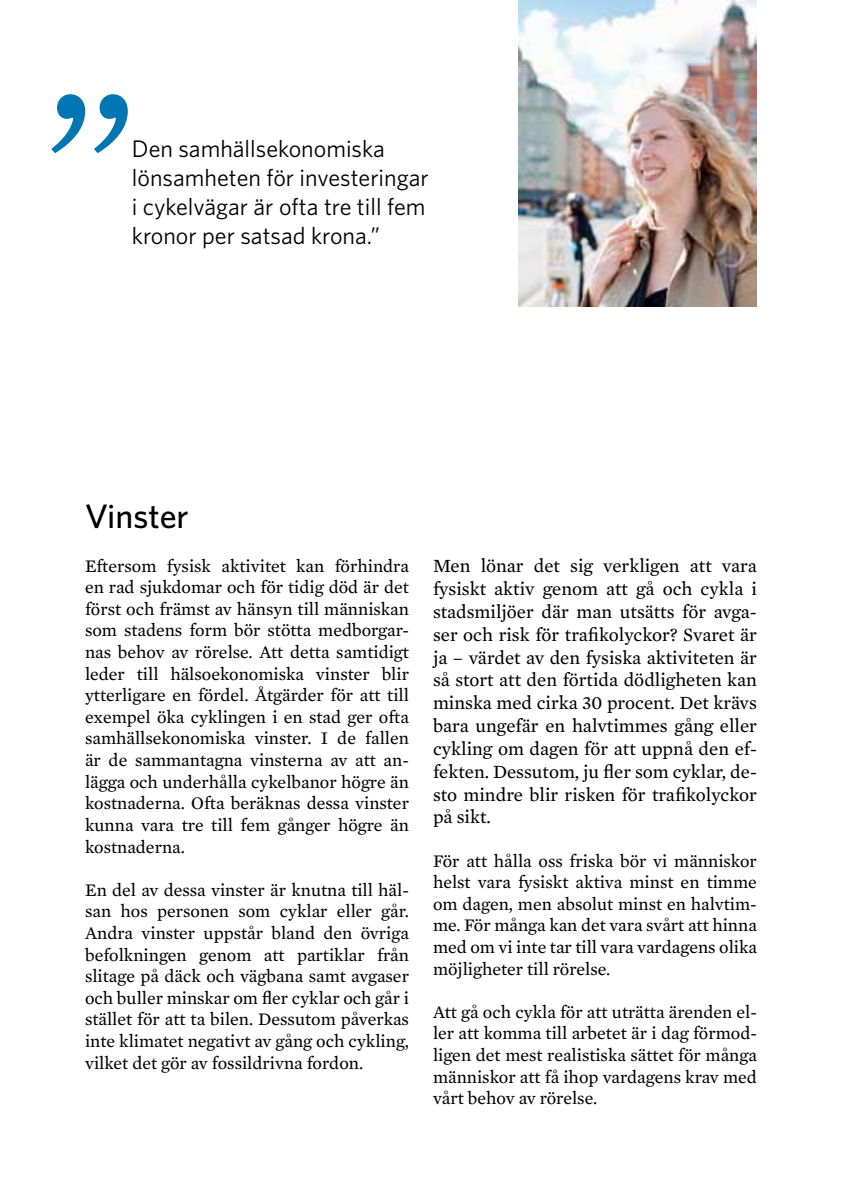
<style>
.page{position:relative;width:842px;height:1191px;background:#fff}
.page>*{position:absolute;margin:0;border:0;box-sizing:border-box;transform-origin:0 0}
.t1{font:212px "Mercury Text G2";color:#0076b3}
.t2{font:500 34px "Whitney";color:#000}
.t3{font:24px/28.8px "Whitney";color:#000}
.t4{font:19px/22.8px "Mercury Text G2";color:#000;text-align:justify}
.t5{font:18px/21.6px "Mercury Text G2";color:#000;text-align:justify}
</style>
<div class="page">
<img style="left:519px;top:0;width:238px;height:307px">
<h1 class="t1" style="left:46px;top:9px;width:93px">”</h1>
<h3 class="t3" style="left:132px;top:134px;width:298px">Den samhällsekonomiska lönsamheten för investeringar i cykelvägar är ofta tre till fem</h3>
<h3 class="t3" style="left:132px;top:220px;width:250px">kronor per satsad krona.”</h3>
<h2 class="t2" style="left:85px;top:493px;width:105px">Vinster</h2>
<p class="t5" style="left:85px;top:554px;width:325px">Eftersom fysisk aktivitet kan förhindra en rad sjukdomar och för tidig död är det först och främst av hänsyn till människan som stadens form bör stötta medborgar&shy;nas behov av rörelse. Att detta samtidigt leder till hälsoekonomiska vinster blir ytterligare en fördel. Åtgärder för att till exempel öka cyklingen i en stad ger ofta samhällsekonomiska vinster. I de fallen är de sammantagna vinsterna av att an&shy;lägga och underhålla cykelbanor högre än kostnaderna. Ofta beräknas dessa vinster kunna vara tre till fem gånger högre än kostnaderna.</p>
<p class="t5" style="left:85px;top:878px;width:325px">En del av dessa vinster är knutna till häl&shy;san hos personen som cyklar eller går.<br>Andra vinster uppstår bland den övriga befolkningen genom att partiklar från slitage på däck och vägbana samt avgaser och buller minskar om fler cyklar och går i stället för att ta bilen. Dessutom påverkas inte klimatet negativt av gång och cykling, vilket det gör av fossildrivna fordon.</p>
<p class="t4" style="left:433px;top:554px;width:325px">Men lönar det sig verkligen att vara fysiskt aktiv genom att gå och cykla i stadsmiljöer där man utsätts för avga&shy;ser och risk för trafikolyckor? Svaret är ja – värdet av den fysiska aktiviteten är så stort att den förtida dödligheten kan minska med cirka 30 procent. Det krävs bara ungefär en halvtimmes gång eller cykling om dagen för att uppnå den ef&shy;fekten. Dessutom, ju fler som cyklar, de&shy;sto mindre blir risken för trafikolyckor på sikt.</p>
<p class="t5" style="left:433px;top:848px;width:325px">För att hålla oss friska bör vi människor helst vara fysiskt aktiva minst en timme om dagen, men absolut minst en halvtim&shy;me. För många kan det vara svårt att hinna med om vi inte tar till vara vardagens olika möjligheter till rörelse.</p>
<p class="t5" style="left:433px;top:1000px;width:325px">Att gå och cykla för att uträtta ärenden el&shy;ler att komma till arbetet är i dag förmod&shy;ligen det mest realistiska sättet för många människor att få ihop vardagens krav med vårt behov av rörelse.</p>
</div>
